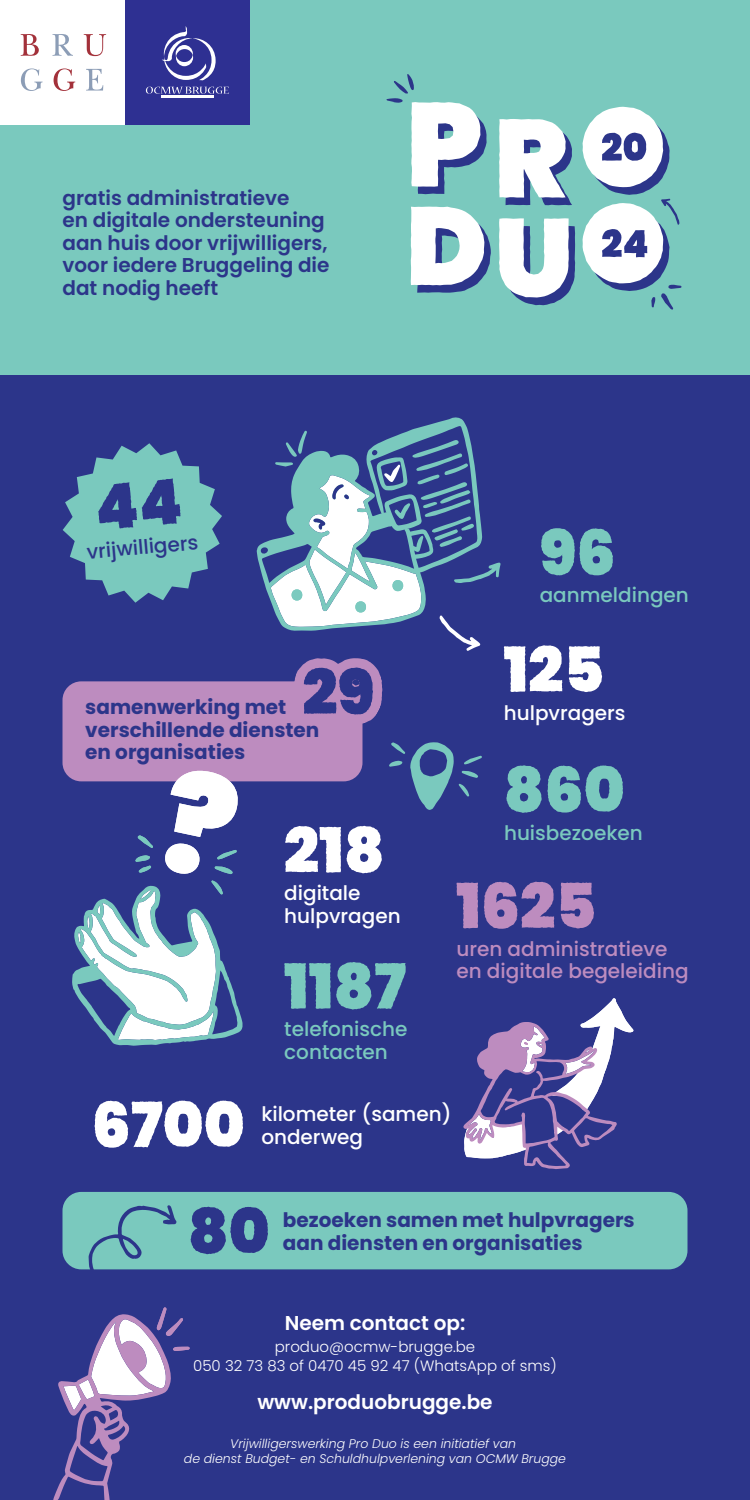
<style>
.page{position:relative;width:750px;height:1500px;background:#2c358a}
.page>*{position:absolute;margin:0;border:0;box-sizing:border-box;transform-origin:0 0}
.t1{font:600 20px/22.5px "Poppins";color:#2c358a}
.t2{font:700 20px/22.5px "Poppins";color:#2c358a}
.t3{font:500 20px/22.5px "Poppins";color:#fff}
.t4{font:500 20px/22.5px "Poppins";color:#7ac9be}
.t5{font:500 20px/22.5px "Poppins";color:#bd8cbf}
.t6{font:600 20px "Poppins";color:#fff}
.t7{font:500 20px "Poppins";color:#2c358a}
.t8{font:300 15px/18.8px "Poppins";color:#fff;text-align:center}
.t9{font:italic 300 12.5px/15px "Poppins";color:#fff;text-align:center}
</style>
<div class="page">
<div style="left:0;top:0;width:750px;height:375px;background:#7ac9be"></div>
<svg style="left:499px;top:119px;width:73px;height:86px;background:#c7d4e1"></svg>
<svg style="left:386px;top:74px;width:101px;height:120px"></svg>
<svg style="left:411px;top:207px;width:80px;height:86px"></svg>
<svg style="left:499px;top:218px;width:76px;height:87px"></svg>
<svg style="left:583px;top:107px;width:99px;height:203px"></svg>
<svg style="left:63px;top:443px;width:159px;height:160px"></svg>
<svg style="left:284px;top:962px;width:122px;height:48px"></svg>
<svg style="left:285px;top:826px;width:56px;height:47px"></svg>
<svg style="left:347px;top:826px;width:35px;height:47px"></svg>
<svg style="left:456px;top:883px;width:22px;height:45px"></svg>
<svg style="left:484px;top:882px;width:70px;height:47px"></svg>
<svg style="left:561px;top:882px;width:33px;height:46px"></svg>
<svg style="left:95px;top:1101px;width:148px;height:47px"></svg>
<div style="left:62px;top:681px;width:300px;height:100px;background:#bd8cbf;border-radius:19px"></div>
<div style="left:62px;top:1192px;width:626px;height:77px;background:#7ac9be;border-radius:19px"></div>
<svg style="left:191px;top:1207px;width:77px;height:47px"></svg>
<svg style="left:89px;top:1205px;width:88px;height:65px"></svg>
<svg style="left:253px;top:417px;width:370px;height:396px"></svg>
<svg style="left:138px;top:835px;width:15px;height:13px"></svg>
<svg style="left:72px;top:880px;width:171px;height:166px"></svg>
<svg style="left:135px;top:855px;width:16px;height:18px"></svg>
<svg style="left:165px;top:770px;width:74px;height:104px"></svg>
<svg style="left:463px;top:998px;width:171px;height:171px"></svg>
<svg style="left:53px;top:1307px;width:137px;height:193px"></svg>
<div style="left:0;top:0;width:125px;height:125px;background:#fff"></div>
<svg style="left:21px;top:34px;width:18px;height:22px"></svg>
<svg style="left:52px;top:34px;width:21px;height:22px"></svg>
<svg style="left:84px;top:34px;width:22px;height:22px"></svg>
<svg style="left:21px;top:68px;width:22px;height:23px"></svg>
<svg style="left:54px;top:68px;width:21px;height:23px"></svg>
<svg style="left:86px;top:69px;width:17px;height:22px"></svg>
<div style="left:125px;top:0;width:125px;height:125px;background:#2e3092"></div>
<svg style="left:146px;top:87px;width:83px;height:7px"></svg>
<hr style="left:161px;top:95px;width:53px;height:3px;background:#fff">
<svg style="left:162px;top:26px;width:54px;height:54px"></svg>
<p class="t1" style="left:62px;top:187px;width:269px">gratis administratieve<br>en digitale ondersteuning aan huis door vrijwilligers, voor iedere Bruggeling die dat nodig heeft</p>
<p class="t7" style="left:86px;top:540px;width:113px;rotate:-5deg">vrijwilligers</p>
<p class="t4" style="left:540px;top:584px;width:151px">aanmeldingen</p>
<p class="t2" style="left:85px;top:696px;width:236px">samenwerking met verschillende diensten en organisaties</p>
<p class="t3" style="left:504px;top:701px;width:123px">hulpvragers</p>
<p class="t4" style="left:504px;top:822px;width:140px">huisbezoeken</p>
<p class="t3" style="left:284px;top:882px;width:118px">digitale hulpvragen</p>
<p class="t4" style="left:284px;top:1018px;width:125px">telefonische contacten</p>
<p class="t5" style="left:456px;top:938px;width:234px">uren administratieve en digitale begeleiding</p>
<p class="t3" style="left:261px;top:1103px;width:192px">kilometer (samen) onderweg</p>
<p class="t2" style="left:283px;top:1209px;width:353px">bezoeken samen met hulpvragers aan diensten en organisaties</p>
<p class="t6" style="left:285px;top:1311px;width:182px">Neem contact op:</p>
<p class="t8" style="left:193px;top:1337px;width:365px">produo@ocmw-brugge.be<br>050 32 73 83 of 0470 45 92 47 (WhatsApp of sms)</p>
<p class="t6" style="left:257px;top:1391px;width:237px">www.produobrugge.be</p>
<p class="t9" style="left:184px;top:1436px;width:384px">Vrijwilligerswerking Pro Duo is een initiatief van<br>de dienst Budget- en Schuldhulpverlening van OCMW Brugge</p>
</div>
